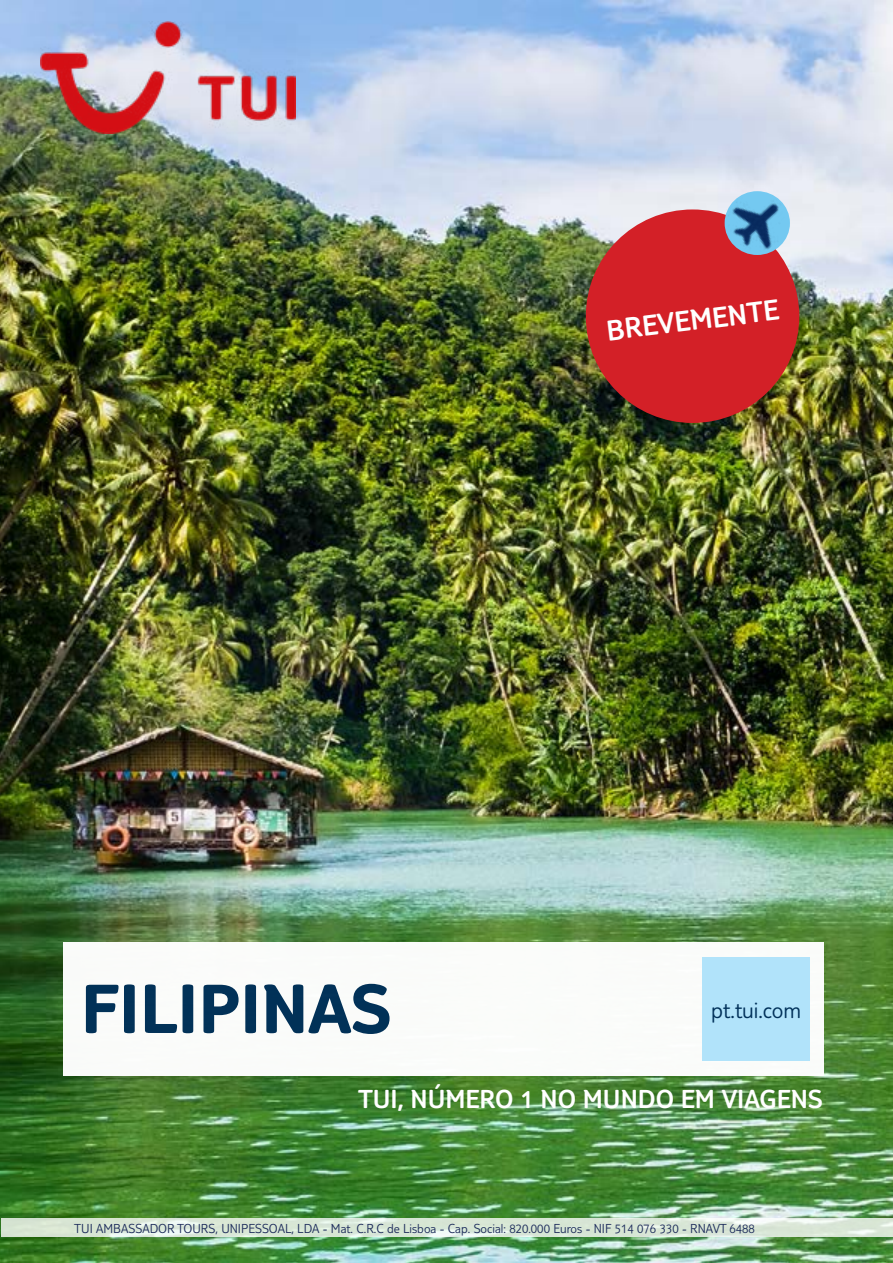
<style>
.page{position:relative;width:893px;height:1263px;background:#fff}
.page>*{position:absolute;margin:0;border:0;box-sizing:border-box;transform-origin:0 0}
.t1{font:700 72px "TUI Type";color:#003059}
.t2{font:300 30px "TUI Type";color:#fff}
.t3{font:300 27px "TUI Type";color:#fff}
.t4{font:300 24px "TUI Type";color:#003059}
.t5{font:300 13.5px "TUI Type";color:#1e2d5c}
</style>
<div class="page">
<img style="left:0;top:0;width:893px;height:1263px">
<img style="left:40px;top:21px;width:255px;height:113px">
<svg style="left:1px;top:1218px;width:891px;height:19px;background:#dbe8d9"></svg>
<div style="left:64px;top:942px;width:760px;height:133px;background:#fff"></div>
<div style="left:702px;top:957px;width:108px;height:103px;background:#b1e3fa"></div>
<div style="left:586px;top:209px;width:213px;height:214px;background:#d32027;border-radius:50%"></div>
<img style="left:715px;top:177px;width:89px;height:88px">
<h2 class="t2" style="left:604px;top:314px;width:175px;rotate:-7deg">BREVEMENTE</h2>
<h1 class="t1" style="left:81px;top:966px;width:312px">FILIPINAS</h1>
<h3 class="t4" style="left:711px;top:997px;width:92px">pt.tui.com</h3>
<h3 class="t3" style="left:358px;top:1084px;width:466px">TUI, NÚMERO 1 NO MUNDO EM VIAGENS</h3>
<p class="t5" style="left:74px;top:1221px;width:682px">TUI AMBASSADOR TOURS, UNIPESSOAL, LDA - Mat. C.R.C de Lisboa - Cap. Social: 820.000 Euros - NIF 514 076 330 - RNAVT 6488</p>
</div>
